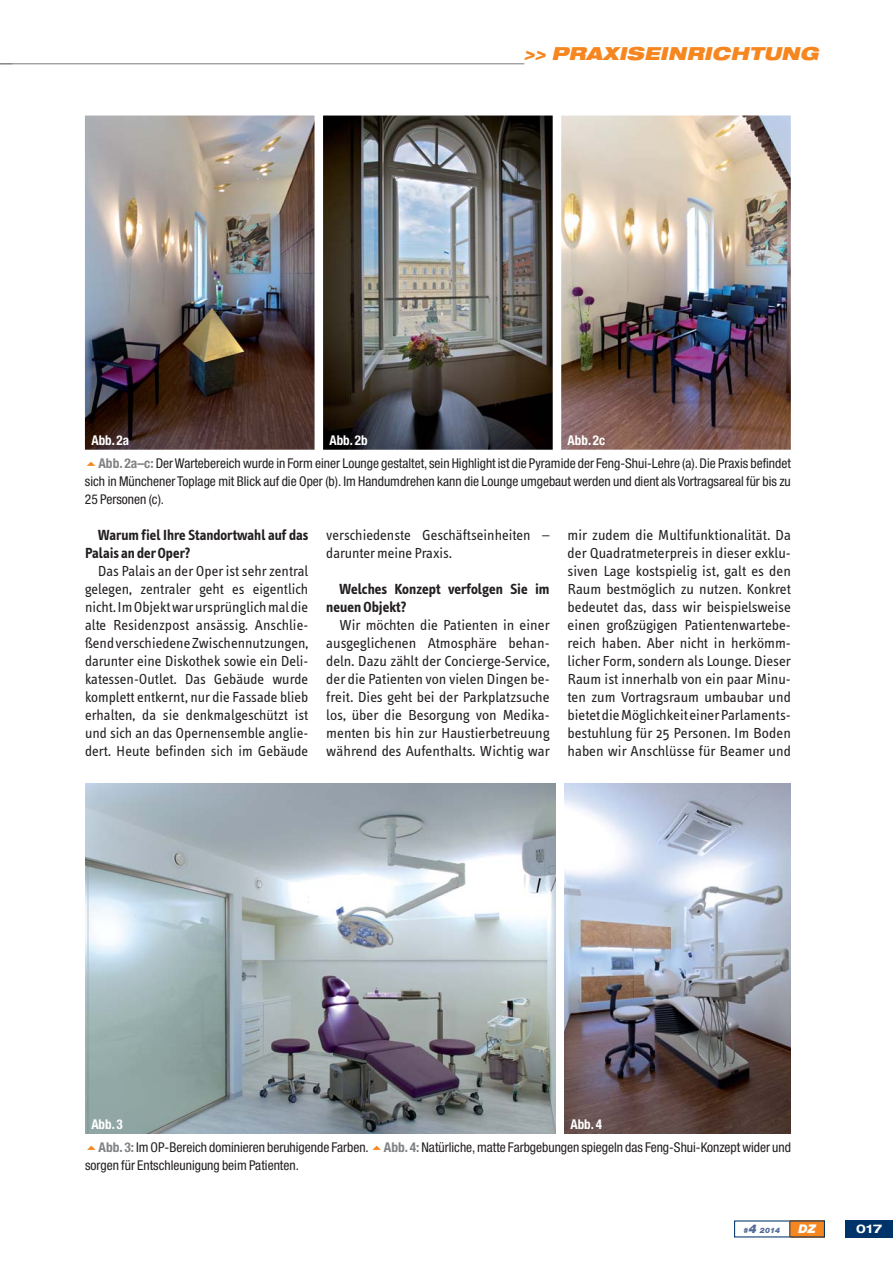
<style>
.page{position:relative;width:893px;height:1263px;background:#fff}
.page>*{position:absolute;margin:0;border:0;box-sizing:border-box;transform-origin:0 0}
.t1{font:italic 900 expanded 18px "Helvetica Neue";color:#f6861f}
.t2{font:15px/18px "Info Text";color:#231f20;text-align:justify}
.t3{font:700 15px/18px "Info Text";color:#231f20}
.t4{font:condensed 13.5px/18px "Helvetica Neue";color:#231f20}
.t5{font:700 condensed 13.5px "Helvetica Neue";color:#fff}
.t6{font:700 expanded 12px "Helvetica Neue";color:#fff}
.t7{font:italic 900 12px "Helvetica Neue";color:#fff}
.t8{font:italic 900 7.5px "Helvetica Neue";color:#516b98}
.s1{font-weight:700;color:#fff}
.s2{font-weight:700;color:#808285}
.s3{font-size:12px}
</style>
<div class="page">
<div style="left:790px;top:1220px;width:35px;height:17px;background:#f6861f"></div>
<div style="left:845px;top:1220px;width:48px;height:17px;background:#003369"></div>
<svg style="left:789px;top:1221px;width:1px;height:16px"></svg>
<hr style="left:0;top:63px;width:524px;height:1px;background:#808285">
<img style="left:85px;top:116px;width:230px;height:334px">
<img style="left:323px;top:116px;width:230px;height:334px">
<img style="left:561px;top:115px;width:230px;height:335px">
<img style="left:85px;top:783px;width:471px;height:351px">
<img style="left:564px;top:783px;width:227px;height:350px">
<p class="t1" style="left:524px;top:45px;width:300px">&gt;&gt; PRAXISEINRICHTUNG</p>
<p class="t4" style="left:98px;top:429px;width:694px;line-height:23.9px;text-indent:-7px"><span class="s1">Abb. 2a<br></span><span class="s2">Abb. 2a–c:</span> Der Wartebereich wurde in Form einer Lounge gestaltet, sein Highlight ist die Pyramide der Feng-Shui-Lehre (a). Die Praxis befindet</p>
<p class="t4" style="left:85px;top:474px;width:707px">sich in Münchener Toplage mit Blick auf die Oper (b). Im Handumdrehen kann die Lounge umgebaut werden und dient als Vortragsareal für bis zu<br>25 Personen (c).</p>
<p class="t5" style="left:329px;top:435px;width:40px">Abb. 2b</p>
<p class="t5" style="left:568px;top:435px;width:39px">Abb. 2c</p>
<p class="t3" style="left:85px;top:528px;width:225px;text-indent:13px">Warum fiel Ihre Standortwahl auf das<br>Palais an der Oper?</p>
<p class="t2" style="left:85px;top:563px;width:225px;text-indent:13px">Das Palais an der Oper ist sehr zentral gelegen, zentraler geht es eigentlich nicht. Im Objekt war ursprünglich mal die alte Residenzpost ansässig. Anschlie&shy;ßend verschiedene Zwischennutzungen, darunter eine Diskothek sowie ein Deli&shy;katessen-Outlet. Das Gebäude wurde komplett entkernt, nur die Fassade blieb erhalten, da sie denkmalgeschützt ist und sich an das Opernensemble anglie&shy;dert. Heute befinden sich im Gebäude</p>
<p class="t2" style="left:326px;top:527px;width:225px">verschiedenste Geschäftseinheiten – darunter meine Praxis.</p>
<p class="t3" style="left:326px;top:582px;width:225px;text-indent:13px">Welches Konzept verfolgen Sie im neuen Objekt?</p>
<p class="t2" style="left:326px;top:617px;width:225px;text-indent:13px">Wir möchten die Patienten in einer ausgeglichenen Atmosphäre behan&shy;deln. Dazu zählt der Concierge-Service, der die Patienten von vielen Dingen be&shy;freit. Dies geht bei der Parkplatzsuche los, über die Besorgung von Medika&shy;menten bis hin zur Haustierbetreuung während des Aufenthalts. Wichtig war</p>
<p class="t2" style="left:568px;top:527px;width:225px">mir zudem die Multifunktionalität. Da der Quadratmeterpreis in dieser exklu&shy;siven Lage kostspielig ist, galt es den Raum bestmöglich zu nutzen. Konkret bedeutet das, dass wir beispielsweise einen großzügigen Patientenwartebe&shy;reich haben. Aber nicht in herkömm&shy;licher Form, sondern als Lounge. Dieser Raum ist innerhalb von ein paar Minu&shy;ten zum Vortragsraum umbaubar und bietet die Möglichkeit einer Parlaments&shy;bestuhlung für 25 Personen. Im Boden haben wir Anschlüsse für Beamer und</p>
<p class="t5" style="left:91px;top:1119px;width:33px">Abb. 3</p>
<p class="t5" style="left:570px;top:1119px;width:33px">Abb. 4</p>
<p class="t4" style="left:85px;top:1140px;width:707px;text-indent:14px"><span class="s2">Abb. 3:</span> Im OP-Bereich dominieren beruhigende Farben. <span class="s2">Abb. 4:</span> Natürliche, matte Farbgebungen spiegeln das Feng-Shui-Konzept wider und sorgen für Entschleunigung beim Patienten.</p>
<p class="t8" style="left:744px;top:1227px;width:38px">#<span class="s3">4</span> 2014</p>
<p class="t7" style="left:798px;top:1224px;width:19px">DZ</p>
<p class="t6" style="left:856px;top:1224px;width:27px">017</p>
</div>
